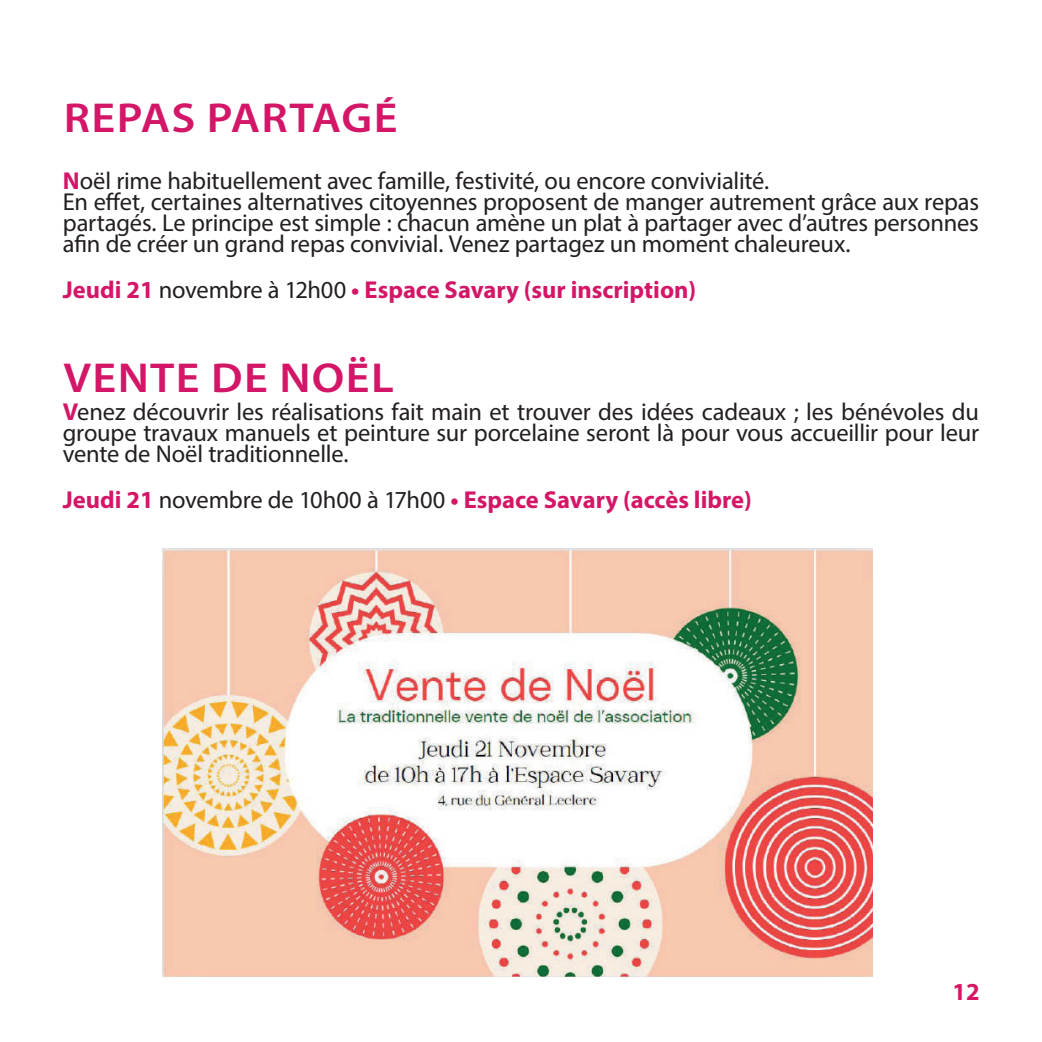
<style>
.page{position:relative;width:1042px;height:1042px;background:#fff}
.page>*{position:absolute;margin:0;border:0;box-sizing:border-box;transform-origin:0 0}
.t1{font:600 42px "Myriad Pro";letter-spacing:.03em;color:#d31667;scale:1.1 1}
.t2{font:24.5px/21px "Myriad Pro";letter-spacing:-.01em;color:#231f20}
.t3{font:700 24.5px "Myriad Pro";color:#d41667}
.t4{font:700 24.5px "Myriad Pro";color:#d71761}
.s1{font-weight:700;color:#d31667}
.s2{font-weight:400;color:#231f20}
</style>
<div class="page">
<img style="left:162px;top:548px;width:710px;height:429px">
<h1 class="t1" style="left:64px;top:91px;width:305px">REPAS PARTAGÉ</h1>
<p class="t2" style="left:63px;top:170px;width:918px"><span class="s1">N</span>oël rime habituellement avec famille, festivité, ou encore convivialité.<br>En effet, certaines alternatives citoyennes proposent de manger autrement grâce aux repas partagés. Le principe est simple : chacun amène un plat à partager avec d’autres personnes afin de créer un grand repas convivial. Venez partagez un moment chaleureux.</p>
<p class="t3" style="left:63px;top:273px;width:635px">Jeudi 21 <span class="s2">novembre à 12h00</span> • Espace Savary (sur inscription)</p>
<h1 class="t1" style="left:63px;top:351px;width:302px">VENTE DE NOËL</h1>
<p class="t2" style="left:63px;top:401px;width:917px;text-align:justify"><span class="s1">V</span>enez découvrir les réalisations fait main et trouver des idées cadeaux ; les bénévoles du groupe travaux manuels et peinture sur porcelaine seront là pour vous accueillir pour leur vente de Noël traditionnelle.</p>
<p class="t3" style="left:63px;top:483px;width:690px">Jeudi 21 <span class="s2">novembre de 10h00 à 17h00</span> • Espace Savary (accès libre)</p>
<p class="t4" style="left:952px;top:976px;width:29px">12</p>
</div>
